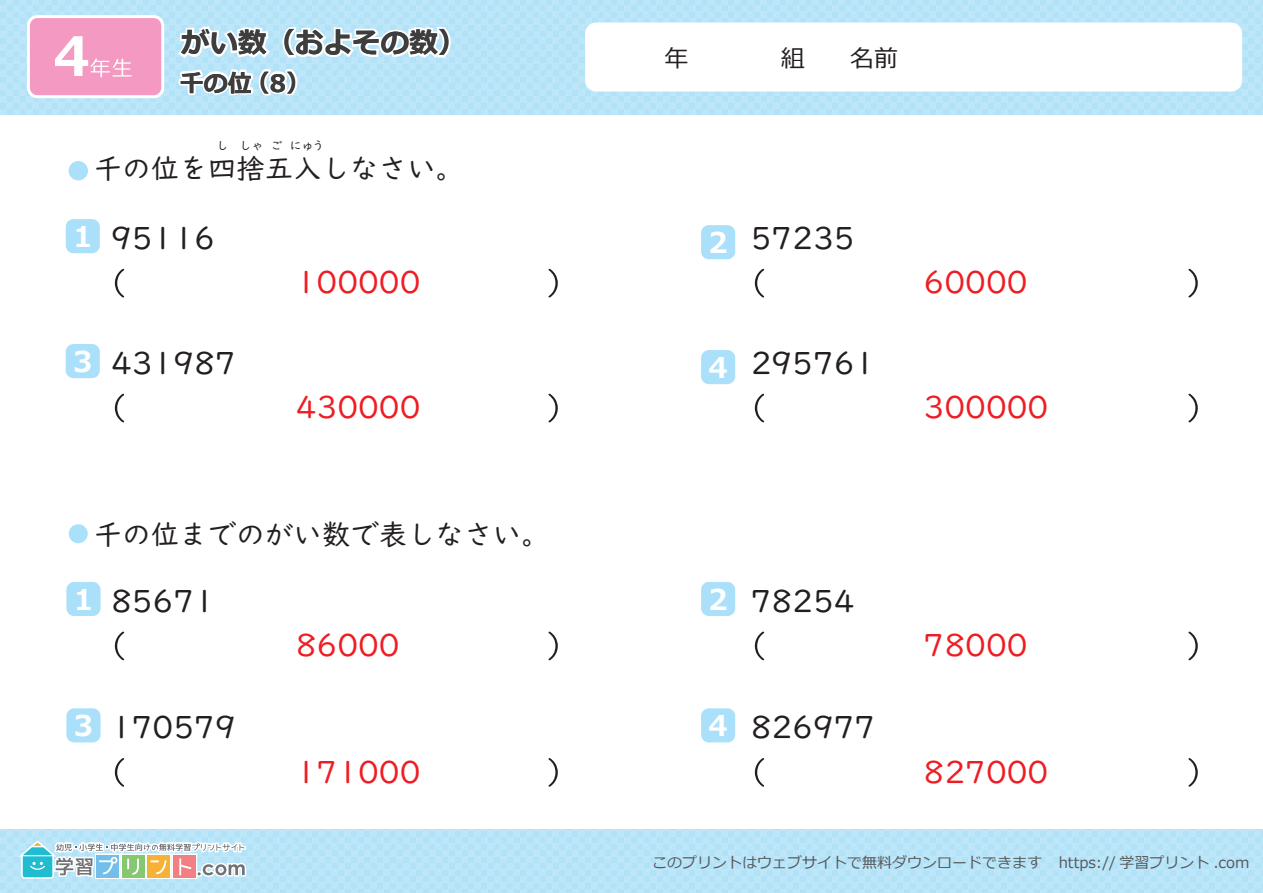
<style>
.page{position:relative;width:1263px;height:893px;background:#fff}
.page>*{position:absolute;margin:0;border:0;box-sizing:border-box;transform-origin:0 0}
.t1{font:31.5px "UD Digi Kyokasho NP R";color:#ee1d23}
.t2{font:31.5px "UD Digi Kyokasho NP R";color:#231f20}
.t3{font:700 28.65px "Meiryo";color:#fff}
.t4{font:28.5px "UD Digi Kyokasho NP R";color:#231f20}
.t5{font:700 28.5px "Meiryo";color:#231f20}
.t6{font:700 24px "Meiryo";color:#231f20}
.t7{font:24px "Meiryo";color:#231f20}
.t8{font:15px "Meiryo";color:#56595b}
.t9{font:12px "UD Digi Kyokasho NP R";color:#231f20}
</style>
<div class="page">
<div style="left:0;top:0;width:1263px;height:114px;background:#bde6f9"></div>
<div style="left:585px;top:23px;width:657px;height:69px;background:#fff;border-radius:11px"></div>
<div style="left:27px;top:15px;width:137px;height:83px;border:6px solid #fff;border-radius:8px"></div>
<div style="left:30px;top:18px;width:131px;height:77px;background:#f499c2;border-radius:8px"></div>
<svg style="left:55px;top:36px;width:77px;height:41px"></svg>
<div style="left:0;top:830px;width:1263px;height:63px;background:#bde6f9"></div>
<svg style="left:15px;top:829px;width:233px;height:51px"></svg>
<svg style="left:174px;top:23px;width:280px;height:76px"></svg>
<svg style="left:115px;top:394px;width:9px;height:28px"></svg>
<svg style="left:548px;top:394px;width:10px;height:28px"></svg>
<svg style="left:115px;top:269px;width:9px;height:28px"></svg>
<svg style="left:548px;top:269px;width:10px;height:28px"></svg>
<svg style="left:115px;top:632px;width:9px;height:28px"></svg>
<svg style="left:548px;top:632px;width:10px;height:28px"></svg>
<svg style="left:115px;top:758px;width:9px;height:29px"></svg>
<svg style="left:548px;top:758px;width:10px;height:29px"></svg>
<svg style="left:755px;top:394px;width:9px;height:28px"></svg>
<svg style="left:1188px;top:394px;width:10px;height:28px"></svg>
<svg style="left:755px;top:269px;width:9px;height:28px"></svg>
<svg style="left:1188px;top:269px;width:10px;height:28px"></svg>
<svg style="left:755px;top:632px;width:9px;height:28px"></svg>
<svg style="left:1188px;top:632px;width:10px;height:28px"></svg>
<svg style="left:755px;top:758px;width:9px;height:29px"></svg>
<svg style="left:1188px;top:758px;width:10px;height:29px"></svg>
<div style="left:701px;top:350px;width:34px;height:34px;background:#aae0f9;border-radius:8px"></div>
<div style="left:701px;top:225px;width:34px;height:34px;background:#aae0f9;border-radius:8px"></div>
<div style="left:66px;top:344px;width:34px;height:34px;background:#aae0f9;border-radius:8px"></div>
<div style="left:66px;top:582px;width:35px;height:34px;background:#aae0f9;border-radius:8px"></div>
<div style="left:66px;top:219px;width:34px;height:34px;background:#aae0f9;border-radius:8px"></div>
<div style="left:66px;top:708px;width:35px;height:34px;background:#aae0f9;border-radius:8px"></div>
<div style="left:701px;top:582px;width:34px;height:34px;background:#aae0f9;border-radius:8px"></div>
<div style="left:701px;top:708px;width:34px;height:34px;background:#aae0f9;border-radius:8px"></div>
<div style="left:69px;top:161px;width:19px;height:19px;background:#aae0f9;border-radius:50%"></div>
<div style="left:69px;top:524px;width:19px;height:19px;background:#aae0f9;border-radius:50%"></div>
<p class="t5" style="left:181px;top:23px;width:287px">がい数（およその数）</p>
<p class="t7" style="left:664px;top:41px;width:25px">年</p>
<p class="t7" style="left:781px;top:41px;width:25px">組</p>
<p class="t7" style="left:850px;top:41px;width:49px">名前</p>
<p class="t6" style="left:180px;top:66px;width:74px">千の位</p>
<p class="t6" style="left:246px;top:66px;width:66px">（8）</p>
<p class="t9" style="left:217px;top:138px;width:109px">し しゃ ご にゅう</p>
<p class="t4" style="left:94px;top:152px;width:372px">千の位を四捨五入しなさい。</p>
<p class="t3" style="left:73px;top:217px;width:21px">1</p>
<p class="t2" style="left:111px;top:220px;width:105px">95116</p>
<p class="t3" style="left:708px;top:223px;width:21px">2</p>
<p class="t2" style="left:751px;top:220px;width:105px">57235</p>
<p class="t1" style="left:296px;top:264px;width:126px">100000</p>
<p class="t1" style="left:924px;top:264px;width:105px">60000</p>
<p class="t3" style="left:73px;top:342px;width:21px">3</p>
<p class="t2" style="left:111px;top:345px;width:126px">431987</p>
<p class="t3" style="left:708px;top:348px;width:21px">4</p>
<p class="t2" style="left:751px;top:345px;width:126px">295761</p>
<p class="t1" style="left:296px;top:389px;width:126px">430000</p>
<p class="t1" style="left:924px;top:389px;width:126px">300000</p>
<p class="t4" style="left:94px;top:518px;width:457px">千の位までのがい数で表しなさい。</p>
<p class="t3" style="left:74px;top:579px;width:21px">1</p>
<p class="t2" style="left:111px;top:583px;width:105px">85671</p>
<p class="t3" style="left:708px;top:579px;width:21px">2</p>
<p class="t2" style="left:751px;top:583px;width:105px">78254</p>
<p class="t1" style="left:296px;top:627px;width:105px">86000</p>
<p class="t1" style="left:924px;top:627px;width:105px">78000</p>
<p class="t3" style="left:74px;top:706px;width:21px">3</p>
<p class="t2" style="left:111px;top:709px;width:126px">170579</p>
<p class="t3" style="left:708px;top:706px;width:21px">4</p>
<p class="t2" style="left:751px;top:709px;width:126px">826977</p>
<p class="t1" style="left:296px;top:755px;width:126px">171000</p>
<p class="t1" style="left:924px;top:755px;width:126px">827000</p>
<p class="t8" style="left:652px;top:852px;width:599px">このプリントはウェブサイトで無料ダウンロードできます https:// 学習プリント .com</p>
</div>
